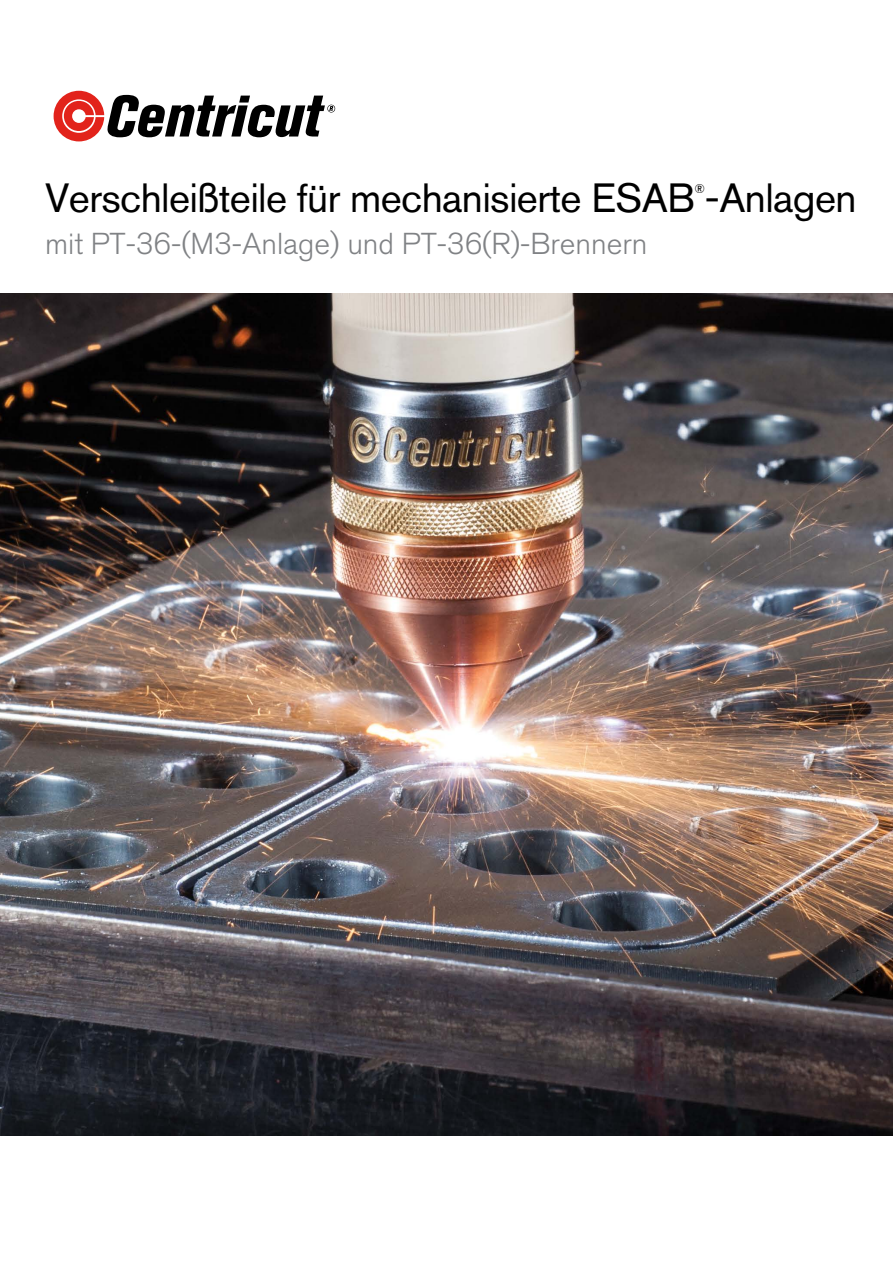
<style>
.page{position:relative;width:893px;height:1263px;background:#fff}
.page>*{position:absolute;margin:0;border:0;box-sizing:border-box;transform-origin:0 0}
.t1{font:40.5px "Akzidenz Grotesk Pro";letter-spacing:-.015em;color:#000}
.t2{font:300 30px "Akzidenz Grotesk Pro";color:#808285}
.t3{font:12.6px "Akzidenz Grotesk Pro";color:#000}
</style>
<div class="page">
<svg style="left:54px;top:91px;width:281px;height:50px"></svg>
<img style="left:0;top:294px;width:893px;height:841px">
<p class="t1" style="left:45px;top:171px;width:813px">Verschleißteile für mechanisierte ESAB -Anlagen</p>
<p class="t3" style="left:695px;top:180px;width:12px">®</p>
<p class="t2" style="left:45px;top:224px;width:604px">mit PT-36-(M3-Anlage) und PT-36(R)-Brennern</p>
</div>
